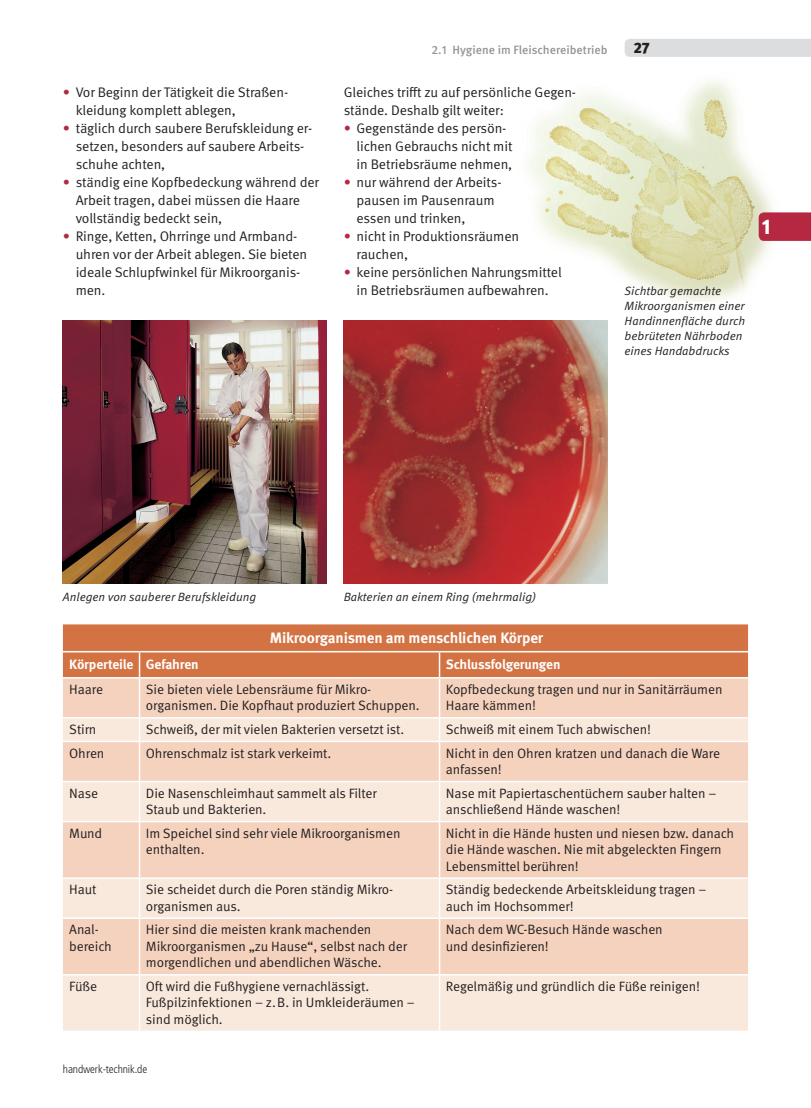
<style>
.page{position:relative;width:811px;height:1108px;background:#fff}
.page>*{position:absolute;margin:0;border:0;box-sizing:border-box;transform-origin:0 0}
.t1{font:900 21px "Meta Pro";color:#fff}
.t2{font:700 15px "Meta Pro";letter-spacing:-.01em;color:#fff}
.t3{font:900 15px "Meta Pro";color:#231f20}
.t4{font:13.8px/18px "Meta Pro";letter-spacing:-.01em;color:#231f20}
.t5{font:13.5px/16.5px "Meta Pro";letter-spacing:-.01em;color:#231f20}
.t6{font:700 13.5px "Meta Pro";letter-spacing:-.015em;color:#fff}
.t7{font:italic 12px/15px "Meta Pro";color:#231f20}
.t8{font:500 12px "Meta Pro";color:#939598}
.t9{font:300 condensed 11.25px "Frutiger LT Std";letter-spacing:-.01em;color:#231f20}
.s1{color:#b62841}
</style>
<div class="page">
<div style="left:624px;top:39px;width:186px;height:18px;background:#dcdddf"></div>
<img style="left:528px;top:81px;width:245px;height:220px">
<div style="left:63px;top:624px;width:684px;height:53px;background:#d37243"></div>
<div style="left:63px;top:679px;width:684px;height:38px;background:#f4d2be"></div>
<svg style="left:63px;top:719px;width:684px;height:312px;background:#f6ddcd"></svg>
<hr style="left:139px;top:679px;width:1px;height:38px;background:#fff">
<hr style="left:438px;top:679px;width:2px;height:38px;background:#fff">
<svg style="left:139px;top:719px;width:1px;height:22px"></svg>
<hr style="left:438px;top:719px;width:2px;height:22px;background:#fff">
<hr style="left:63px;top:741px;width:76px;height:1px;background:#fff">
<hr style="left:139px;top:741px;width:300px;height:1px;background:#fff">
<hr style="left:139px;top:742px;width:1px;height:39px;background:#fff">
<hr style="left:439px;top:741px;width:308px;height:1px;background:#fff">
<hr style="left:438px;top:742px;width:2px;height:39px;background:#fff">
<hr style="left:63px;top:781px;width:76px;height:1px;background:#fff">
<hr style="left:139px;top:781px;width:300px;height:1px;background:#fff">
<hr style="left:139px;top:782px;width:1px;height:39px;background:#fff">
<hr style="left:439px;top:781px;width:308px;height:1px;background:#fff">
<hr style="left:438px;top:782px;width:2px;height:39px;background:#fff">
<hr style="left:63px;top:821px;width:76px;height:1px;background:#fff">
<hr style="left:139px;top:821px;width:300px;height:1px;background:#fff">
<hr style="left:139px;top:822px;width:1px;height:55px;background:#fff">
<hr style="left:439px;top:821px;width:308px;height:1px;background:#fff">
<hr style="left:438px;top:822px;width:2px;height:55px;background:#fff">
<hr style="left:63px;top:877px;width:76px;height:2px;background:#fff">
<hr style="left:139px;top:877px;width:300px;height:2px;background:#fff">
<hr style="left:139px;top:879px;width:1px;height:39px;background:#fff">
<hr style="left:439px;top:877px;width:308px;height:2px;background:#fff">
<hr style="left:438px;top:879px;width:2px;height:39px;background:#fff">
<hr style="left:63px;top:918px;width:76px;height:1px;background:#fff">
<hr style="left:139px;top:918px;width:300px;height:1px;background:#fff">
<hr style="left:139px;top:919px;width:1px;height:55px;background:#fff">
<hr style="left:439px;top:918px;width:308px;height:1px;background:#fff">
<hr style="left:438px;top:919px;width:2px;height:55px;background:#fff">
<hr style="left:63px;top:974px;width:76px;height:2px;background:#fff">
<hr style="left:139px;top:974px;width:300px;height:2px;background:#fff">
<hr style="left:139px;top:976px;width:1px;height:55px;background:#fff">
<hr style="left:439px;top:974px;width:308px;height:2px;background:#fff">
<hr style="left:438px;top:976px;width:2px;height:55px;background:#fff">
<svg style="left:139px;top:652px;width:1px;height:25px"></svg>
<hr style="left:438px;top:652px;width:2px;height:25px;background:#fff">
<hr style="left:63px;top:651px;width:76px;height:1px;background:#fff">
<hr style="left:139px;top:651px;width:300px;height:1px;background:#fff">
<hr style="left:439px;top:651px;width:308px;height:1px;background:#fff">
<img style="left:63px;top:320px;width:264px;height:263px">
<img style="left:344px;top:320px;width:263px;height:263px">
<svg style="left:758px;top:212px;width:52px;height:29px;background:#b72f46"></svg>
<p class="t4" style="left:76px;top:84px;width:212px;text-indent:-13px"><span class="s1">•</span> Vor Beginn der Tätigkeit die Straßen&shy;kleidung komplett ablegen,</p>
<p class="t4" style="left:76px;top:120px;width:238px;text-indent:-13px"><span class="s1">•</span> täglich durch saubere Berufskleidung er&shy;setzen, besonders auf saubere Arbeits&shy;schuhe achten,</p>
<p class="t4" style="left:76px;top:174px;width:245px;text-indent:-13px"><span class="s1">•</span> ständig eine Kopfbedeckung während der<br>Arbeit tragen, dabei müssen die Haare vollständig bedeckt sein,</p>
<p class="t4" style="left:76px;top:228px;width:233px;text-indent:-13px"><span class="s1">•</span> Ringe, Ketten, Ohrringe und Armband&shy;uhren vor der Arbeit ablegen. Sie bieten ideale Schlupfwinkel für Mikroorganis&shy;men.</p>
<p class="t8" style="left:431px;top:42px;width:177px">2.1 Hygiene im Fleischereibetrieb</p>
<p class="t4" style="left:344px;top:84px;width:232px">Gleiches trifft zu auf persönliche Gegen&shy;stände. Deshalb gilt weiter:</p>
<p class="t4" style="left:356px;top:120px;width:157px;text-indent:-13px"><span class="s1">•</span> Gegenstände des persön&shy;lichen Gebrauchs nicht mit in Betriebsräume nehmen,</p>
<p class="t4" style="left:356px;top:174px;width:146px;text-indent:-13px"><span class="s1">•</span> nur während der Arbeits&shy;pausen im Pausenraum essen und trinken,</p>
<p class="t4" style="left:356px;top:228px;width:164px;text-indent:-13px"><span class="s1">•</span> nicht in Produktionsräumen rauchen,</p>
<p class="t4" style="left:344px;top:264px;width:219px;text-align:center"><span class="s1">•</span> keine persönlichen Nahrungsmittel in Betriebsräumen aufbewahren.</p>
<p class="t3" style="left:633px;top:38px;width:18px">27</p>
<p class="t1" style="left:761px;top:214px;width:10px">1</p>
<p class="t7" style="left:624px;top:284px;width:122px">Sichtbar gemachte<br>Mikroorganismen einer<br>Handinnenfläche durch bebrüteten Nährboden eines Handabdrucks</p>
<p class="t7" style="left:63px;top:590px;width:195px">Anlegen von sauberer Berufskleidung</p>
<p class="t7" style="left:344px;top:590px;width:194px">Bakterien an einem Ring (mehrmalig)</p>
<p class="t2" style="left:270px;top:628px;width:275px">Mikroorganismen am menschlichen Körper</p>
<p class="t6" style="left:69px;top:656px;width:131px">Körperteile Gefahren</p>
<p class="t6" style="left:446px;top:656px;width:116px">Schlussfolgerungen</p>
<p class="t5" style="left:69px;top:681px;width:35px">Haare</p>
<p class="t5" style="left:146px;top:681px;width:275px">Sie bieten viele Lebensräume für Mikro&shy;organismen. Die Kopfhaut produziert Schuppen.</p>
<p class="t5" style="left:446px;top:681px;width:278px">Kopfbedeckung tragen und nur in Sanitärräumen<br>Haare kämmen!</p>
<p class="t5" style="left:69px;top:722px;width:29px">Stirn</p>
<p class="t5" style="left:146px;top:722px;width:260px">Schweiß, der mit vielen Bakterien versetzt ist.</p>
<p class="t5" style="left:446px;top:722px;width:207px">Schweiß mit einem Tuch abwischen!</p>
<p class="t5" style="left:69px;top:745px;width:37px">Ohren</p>
<p class="t5" style="left:146px;top:745px;width:187px">Ohrenschmalz ist stark verkeimt.</p>
<p class="t5" style="left:446px;top:745px;width:276px">Nicht in den Ohren kratzen und danach die Ware anfassen!</p>
<p class="t5" style="left:69px;top:785px;width:30px">Nase</p>
<p class="t5" style="left:146px;top:785px;width:232px">Die Nasenschleimhaut sammelt als Filter<br>Staub und Bakterien.</p>
<p class="t5" style="left:446px;top:785px;width:272px">Nase mit Papiertaschentüchern sauber halten – anschließend Hände waschen!</p>
<p class="t5" style="left:69px;top:825px;width:35px">Mund</p>
<p class="t5" style="left:146px;top:825px;width:256px">Im Speichel sind sehr viele Mikroorganismen enthalten.</p>
<p class="t5" style="left:446px;top:825px;width:290px">Nicht in die Hände husten und niesen bzw. danach die Hände waschen. Nie mit abgeleckten Fingern<br>Lebensmittel berühren!</p>
<p class="t5" style="left:69px;top:882px;width:29px">Haut</p>
<p class="t5" style="left:146px;top:882px;width:249px">Sie scheidet durch die Poren ständig Mikro&shy;organismen aus.</p>
<p class="t5" style="left:446px;top:882px;width:262px">Ständig bedeckende Arbeitskleidung tragen – auch im Hochsommer!</p>
<p class="t5" style="left:69px;top:922px;width:44px">Anal&shy;bereich</p>
<p class="t5" style="left:146px;top:922px;width:263px">Hier sind die meisten krank machenden<br>Mikroorganismen „zu Hause“, selbst nach der morgendlichen und abendlichen Wäsche.</p>
<p class="t5" style="left:446px;top:922px;width:218px">Nach dem WC-Besuch Hände waschen und desinfizieren!</p>
<p class="t5" style="left:69px;top:978px;width:29px">Füße</p>
<p class="t5" style="left:146px;top:978px;width:270px">Oft wird die Fußhygiene vernachlässigt.<br>Fußpilzinfektionen – z.B. in Umkleideräumen – sind möglich.</p>
<p class="t5" style="left:446px;top:978px;width:255px">Regelmäßig und gründlich die Füße reinigen!</p>
<p class="t9" style="left:63px;top:1062px;width:86px">handwerk-technik.de</p>
</div>
